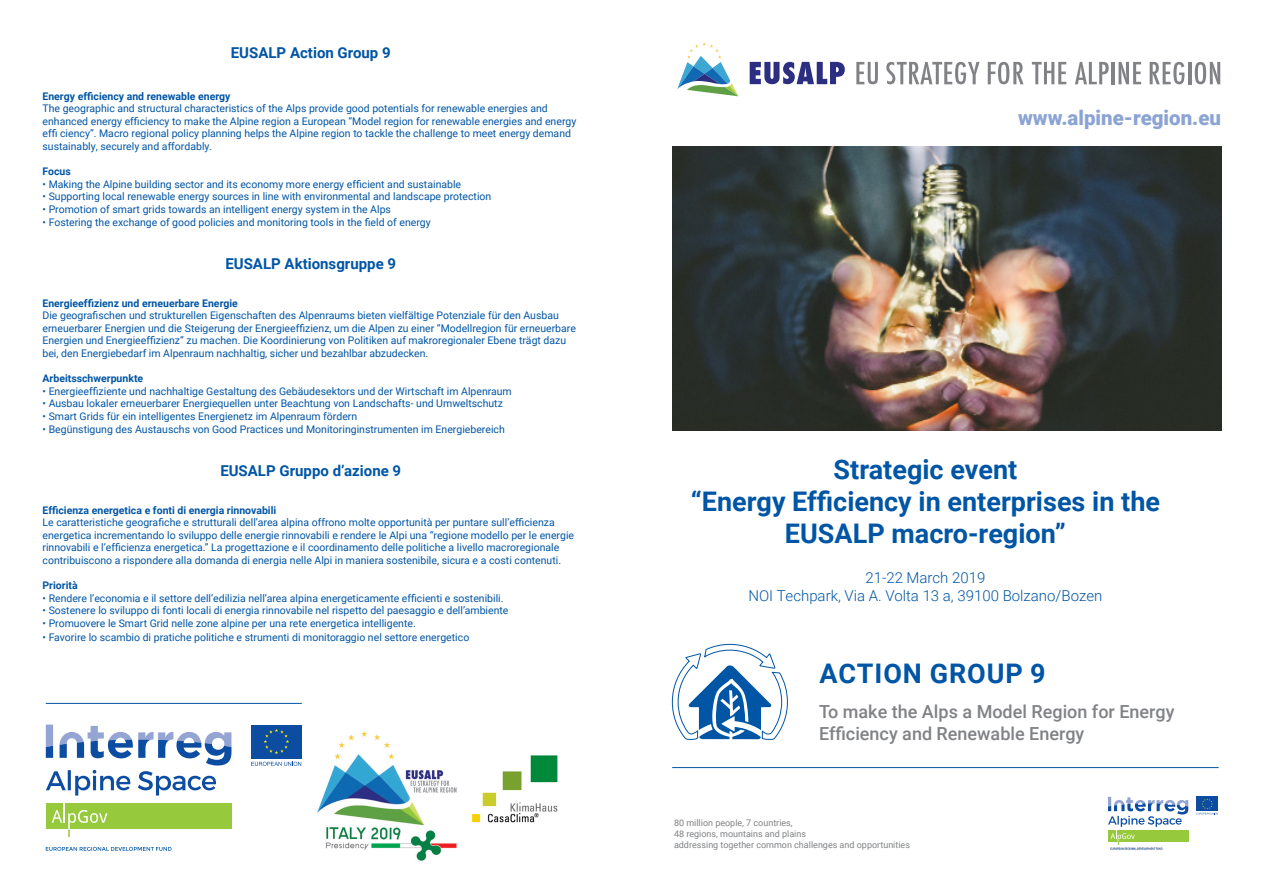
<style>
.page{position:relative;width:1263px;height:893px;background:#fff}
.page>*{position:absolute;margin:0;border:0;box-sizing:border-box;transform-origin:0 0}
.Main_Title{font:700 27px "Roboto";color:#0155a5}
.Main_Title-2{font:700 27px "Roboto";letter-spacing:.035em;color:#0155a5}
.t1{font:900 20.4px "Roboto";color:#8ba4d4}
.Main_subtitle{font:500 18px/21.9px "Roboto";color:#808285}
.t2{font:700 15px "Roboto";color:#0155a5}
.t3{font:300 15px "Roboto";color:#0155a5}
.t4{font:10.5px/12.6px "Roboto";color:#0155a5}
.t5{font:700 10.5px "Roboto";color:#0155a5}
.t6{font:9px "Roboto";color:#808285}
</style>
<div class="page">
<svg style="left:677px;top:43px;width:61px;height:53px"></svg>
<svg style="left:750px;top:62px;width:95px;height:22px"></svg>
<svg style="left:856px;top:62px;width:22px;height:22px"></svg>
<svg style="left:886px;top:62px;width:93px;height:22px"></svg>
<svg style="left:988px;top:62px;width:35px;height:22px"></svg>
<svg style="left:1032px;top:62px;width:34px;height:22px"></svg>
<svg style="left:1075px;top:62px;width:34px;height:22px"></svg>
<hr style="left:1111px;top:62px;width:3px;height:22px;background:#808285">
<svg style="left:1118px;top:62px;width:23px;height:22px"></svg>
<svg style="left:1150px;top:62px;width:34px;height:22px"></svg>
<hr style="left:1188px;top:62px;width:3px;height:22px;background:#808285">
<svg style="left:1195px;top:62px;width:25px;height:22px"></svg>
<svg style="left:672px;top:644px;width:116px;height:96px"></svg>
<img style="left:1110px;top:847px;width:53px;height:3px">
<div style="left:1196px;top:797px;width:22px;height:14px;background:#0d4da1"></div>
<svg style="left:1196px;top:798px;width:22px;height:16px"></svg>
<svg style="left:1108px;top:797px;width:80px;height:47px"></svg>
<hr style="left:672px;top:767px;width:547px;height:1px;background:#0155a5">
<hr style="left:46px;top:703px;width:256px;height:1px;background:#0155a5">
<svg style="left:46px;top:725px;width:185px;height:70px"></svg>
<div style="left:251px;top:725px;width:51px;height:33px;background:#0d4da1"></div>
<svg style="left:264px;top:729px;width:25px;height:25px"></svg>
<svg style="left:251px;top:762px;width:50px;height:4px"></svg>
<div style="left:46px;top:803px;width:185px;height:26px;background:#97c93c"></div>
<svg style="left:52px;top:804px;width:55px;height:33px"></svg>
<svg style="left:46px;top:847px;width:126px;height:4px"></svg>
<img style="left:672px;top:147px;width:549px;height:283px">
<img style="left:317px;top:731px;width:140px;height:130px">
<img style="left:471px;top:755px;width:87px;height:68px">
<p class="t2" style="left:231px;top:42px;width:161px">EUSALP Action Group 9</p>
<p class="t5" style="left:43px;top:89px;width:189px">Energy efficiency and renewable energy</p>
<p class="t4" style="left:43px;top:102px;width:535px">The geographic and structural characteristics of the Alps provide good potentials for renewable energies and enhanced energy efficiency to make the Alpine region a European “Model region for renewable energies and energy effi ciency”. Macro regional policy planning helps the Alpine region to tackle the challenge to meet energy demand sustainably, securely and affordably.</p>
<p class="t5" style="left:43px;top:164px;width:30px">Focus</p>
<p class="t4" style="left:43px;top:177px;width:420px">• Making the Alpine building sector and its economy more energy efficient and sustainable</p>
<p class="t4" style="left:43px;top:190px;width:450px">• Supporting local renewable energy sources in line with environmental and landscape protection</p>
<p class="t4" style="left:43px;top:203px;width:350px">• Promotion of smart grids towards an intelligent energy system in the Alps</p>
<p class="t4" style="left:43px;top:215px;width:390px">• Fostering the exchange of good policies and monitoring tools in the field of energy</p>
<p class="t2" style="left:225px;top:253px;width:172px">EUSALP Aktionsgruppe 9</p>
<p class="t5" style="left:43px;top:296px;width:197px">Energieeffizienz und erneuerbare Energie</p>
<p class="t4" style="left:43px;top:309px;width:535px">Die geografischen und strukturellen Eigenschaften des Alpenraums bieten vielfältige Potenziale für den Ausbau erneuerbarer Energien und die Steigerung der Energieeffizienz, um die Alpen zu einer “Modellregion für erneuerbare Energien und Energieeffizienz” zu machen. Die Koordinierung von Politiken auf makroregionaler Ebene trägt dazu bei, den Energiebedarf im Alpenraum nachhaltig, sicher und bezahlbar abzudecken.</p>
<p class="t5" style="left:43px;top:371px;width:102px">Arbeitsschwerpunkte</p>
<p class="t4" style="left:43px;top:384px;width:471px">• Energieeffiziente und nachhaltige Gestaltung des Gebäudesektors und der Wirtschaft im Alpenraum</p>
<p class="t4" style="left:43px;top:397px;width:462px">• Ausbau lokaler erneuerbarer Energiequellen unter Beachtung von Landschafts- und Umweltschutz</p>
<p class="t4" style="left:43px;top:410px;width:316px">• Smart Grids für ein intelligentes Energienetz im Alpenraum fördern</p>
<p class="t4" style="left:43px;top:422px;width:464px">• Begünstigung des Austauschs von Good Practices und Monitoringinstrumenten im Energiebereich</p>
<p class="t2" style="left:220px;top:460px;width:182px">EUSALP Gruppo d’azione 9</p>
<p class="t5" style="left:43px;top:503px;width:235px">Efficienza energetica e fonti di energia rinnovabili</p>
<p class="t4" style="left:43px;top:516px;width:533px">Le caratteristiche geografiche e strutturali dell’area alpina offrono molte opportunità per puntare sull’efficienza energetica incrementando lo sviluppo delle energie rinnovabili e rendere le Alpi una “regione modello per le energie rinnovabili e l’efficienza energetica.” La progettazione e il coordinamento delle politiche a livello macroregionale contribuiscono a rispondere alla domanda di energia nelle Alpi in maniera sostenibile, sicura e a costi contenuti.</p>
<p class="t5" style="left:43px;top:578px;width:37px">Priorità</p>
<p class="t4" style="left:43px;top:591px;width:463px">• Rendere l’economia e il settore dell’edilizia nell’area alpina energeticamente efficienti e sostenibili.</p>
<p class="t4" style="left:43px;top:604px;width:467px">• Sostenere lo sviluppo di fonti locali di energia rinnovabile nel rispetto del paesaggio e dell’ambiente</p>
<p class="t4" style="left:43px;top:617px;width:375px">• Promuovere le Smart Grid nelle zone alpine per una rete energetica intelligente.</p>
<p class="t4" style="left:43px;top:631px;width:428px">• Favorire lo scambio di pratiche politiche e strumenti di monitoraggio nel settore energetico</p>
<p class="t1" style="left:1018px;top:104px;width:204px">www.alpine-region.eu</p>
<p class="Main_Title" style="left:834px;top:450px;width:185px">Strategic event</p>
<p class="Main_Title" style="left:691px;top:483px;width:471px">“Energy Efficiency in enterprises in the</p>
<p class="Main_Title" style="left:785px;top:515px;width:282px">EUSALP macro-region”</p>
<p class="t3" style="left:865px;top:567px;width:121px">21-22 March 2019</p>
<p class="t3" style="left:748px;top:585px;width:355px">NOI Techpark, Via A. Volta 13 a, 39100 Bolzano/Bozen</p>
<p class="Main_Title-2" style="left:819px;top:654px;width:228px">ACTION GROUP 9</p>
<p class="Main_subtitle" style="left:819px;top:699px;width:357px">To make the Alps a Model Region for Energy<br>Efficiency and Renewable Energy</p>
<p class="t6" style="left:674px;top:817px;width:120px">80 million people, 7 countries,</p>
<p class="t6" style="left:674px;top:828px;width:134px">48 regions, mountains and plains</p>
<p class="t6" style="left:674px;top:838px;width:238px">addressing together common challenges and opportunities</p>
</div>
